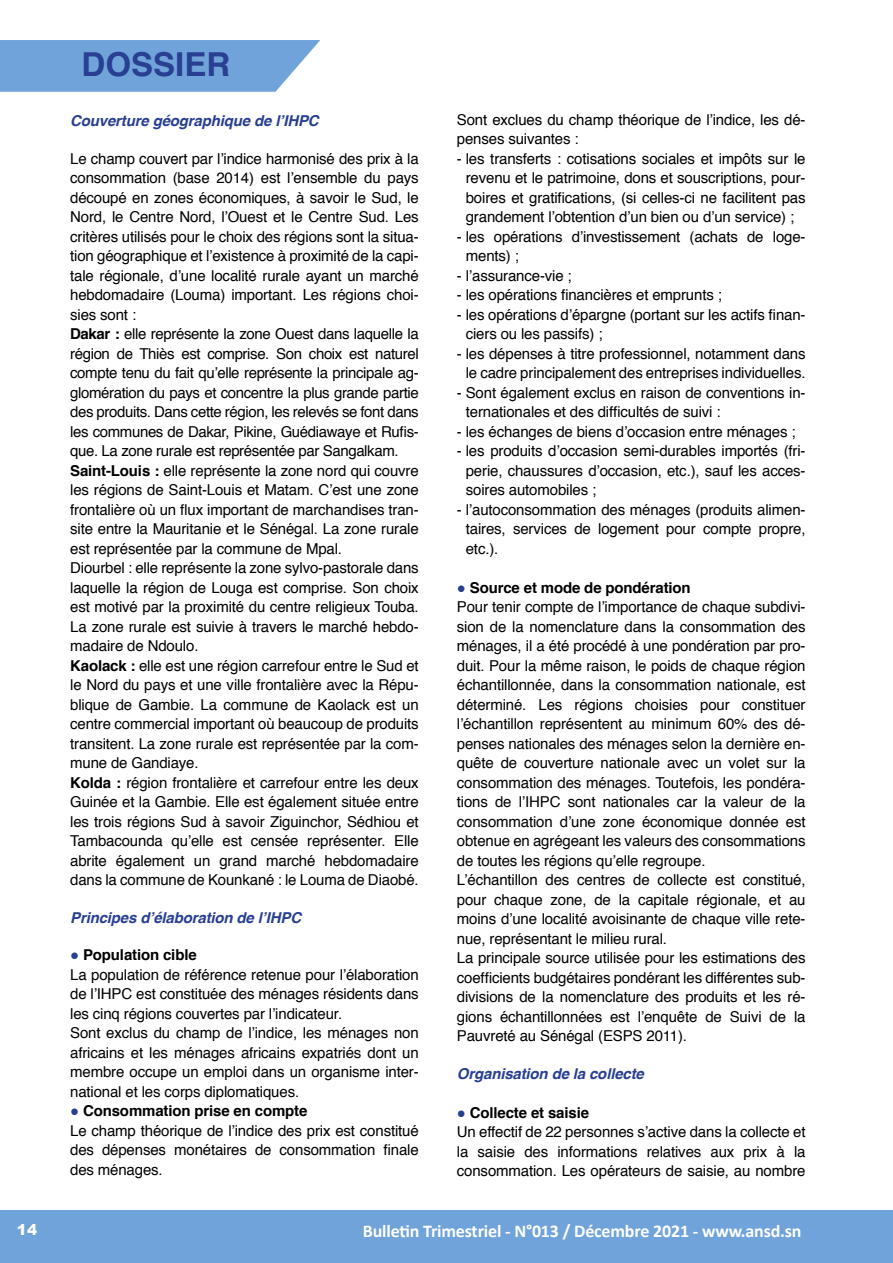
<style>
.page{position:relative;width:893px;height:1263px;background:#fff}
.page>*{position:absolute;margin:0;border:0;box-sizing:border-box;transform-origin:0 0}
.t1{font:700 33px "Helvetica";color:#283f92}
.t2{font:700 18px "Calibri";letter-spacing:-.01em;color:#fff}
.t3{font:15px/19.5px "Helvetica";letter-spacing:-.01em;color:#000}
.t4{font:italic 700 15px "Helvetica";letter-spacing:-.01em;color:#283f92}
.t5{font:900 15px "Arial";color:#fff}
.s1{font-weight:700}
.s2{color:#283f92}
</style>
<div class="page">
<div style="left:0;top:1210px;width:893px;height:53px;background:#70a3d9"></div>
<svg style="left:0;top:40px;width:320px;height:52px;background:#79a9db"></svg>
<h1 class="t1" style="left:82px;top:38px;width:150px">DOSSIER</h1>
<p class="t4" style="left:70px;top:108px;width:250px">Couverture géographique de l’IHPC</p>
<p class="t3" style="left:70px;top:149px;width:350px">Le champ couvert par l’indice harmonisé des prix à la consommation (base 2014) est l’ensemble du pays découpé en zones économiques, à savoir le Sud, le Nord, le Centre Nord, l’Ouest et le Centre Sud. Les critères utilisés pour le choix des régions sont la situa&shy;tion géographique et l’existence à proximité de la capi&shy;tale régionale, d’une localité rurale ayant un marché hebdomadaire (Louma) important. Les régions choi&shy;sies sont :<br><span class="s1">Dakar :</span> elle représente la zone Ouest dans laquelle la région de Thiès est comprise. Son choix est naturel compte tenu du fait qu’elle représente la principale ag&shy;glomération du pays et concentre la plus grande partie des produits. Dans cette région, les relevés se font dans les communes de Dakar, Pikine, Guédiawaye et Rufis&shy;que. La zone rurale est représentée par Sangalkam.<br><span class="s1">Saint-Louis :</span> elle représente la zone nord qui couvre les régions de Saint-Louis et Matam. C’est une zone frontalière où un flux important de marchandises tran&shy;site entre la Mauritanie et le Sénégal. La zone rurale est représentée par la commune de Mpal.<br>Diourbel : elle représente la zone sylvo-pastorale dans laquelle la région de Louga est comprise. Son choix est motivé par la proximité du centre religieux Touba.<br>La zone rurale est suivie à travers le marché hebdo&shy;madaire de Ndoulo.<br><span class="s1">Kaolack :</span> elle est une région carrefour entre le Sud et le Nord du pays et une ville frontalière avec la Répu&shy;blique de Gambie. La commune de Kaolack est un centre commercial important où beaucoup de produits transitent. La zone rurale est représentée par la com&shy;mune de Gandiaye.<br><span class="s1">Kolda :</span> région frontalière et carrefour entre les deux Guinée et la Gambie. Elle est également située entre les trois régions Sud à savoir Ziguinchor, Sédhiou et Tambacounda qu’elle est censée représenter. Elle abrite également un grand marché hebdomadaire dans la commune de Kounkané : le Louma de Diaobé.</p>
<p class="t4" style="left:70px;top:905px;width:233px">Principes d’élaboration de l’IHPC</p>
<p class="t3" style="left:70px;top:946px;width:350px"><span class="s2">●</span> <span class="s1">Population cible<br></span>La population de référence retenue pour l’élaboration de l’IHPC est constituée des ménages résidents dans les cinq régions couvertes par l’indicateur.<br>Sont exclus du champ de l’indice, les ménages non africains et les ménages africains expatriés dont un membre occupe un emploi dans un organisme inter&shy;national et les corps diplomatiques.</p>
<p class="t3" style="left:70px;top:1102px;width:350px"><span class="s2">●</span> <span class="s1">Consommation prise en compte<br></span>Le champ théorique de l’indice des prix est constitué des dépenses monétaires de consommation finale des ménages.</p>
<p class="t3" style="left:457px;top:110px;width:350px">Sont exclues du champ théorique de l’indice, les dé&shy;penses suivantes :</p>
<p class="t3" style="left:457px;top:149px;width:350px;text-align:center">- les transferts : cotisations sociales et impôts sur le revenu et le patrimoine, dons et souscriptions, pour&shy;boires et gratifications, (si celles-ci ne facilitent pas grandement l’obtention d’un bien ou d’un service) ;</p>
<p class="t3" style="left:466px;top:227px;width:341px;text-indent:-9px">- les opérations d’investissement (achats de loge&shy;ments) ;</p>
<p class="t3" style="left:457px;top:266px;width:116px">- l’assurance-vie ;</p>
<p class="t3" style="left:457px;top:286px;width:266px">- les opérations financières et emprunts ;</p>
<p class="t3" style="left:466px;top:305px;width:341px;text-indent:-9px">- les opérations d’épargne (portant sur les actifs finan&shy;ciers ou les passifs) ;</p>
<p class="t3" style="left:457px;top:344px;width:350px;text-align:center">- les dépenses à titre professionnel, notamment dans le cadre principalement des entreprises individuelles.</p>
<p class="t3" style="left:466px;top:383px;width:341px;text-indent:-9px">- Sont également exclus en raison de conventions in&shy;ternationales et des difficultés de suivi :</p>
<p class="t3" style="left:457px;top:422px;width:340px">- les échanges de biens d’occasion entre ménages ;</p>
<p class="t3" style="left:466px;top:442px;width:341px;text-align:justify;text-indent:-9px">- les produits d’occasion semi-durables importés (fri&shy;perie, chaussures d’occasion, etc.), sauf les acces&shy;soires automobiles ;</p>
<p class="t3" style="left:466px;top:500px;width:341px;text-align:justify;text-indent:-9px">- l’autoconsommation des ménages (produits alimen&shy;taires, services de logement pour compte propre, etc.).</p>
<p class="t3" style="left:457px;top:578px;width:350px"><span class="s2">●</span> <span class="s1">Source et mode de pondération<br></span>Pour tenir compte de l’importance de chaque subdivi&shy;sion de la nomenclature dans la consommation des ménages, il a été procédé à une pondération par pro&shy;duit. Pour la même raison, le poids de chaque région échantillonnée, dans la consommation nationale, est déterminé. Les régions choisies pour constituer l’échantillon représentent au minimum 60% des dé&shy;penses nationales des ménages selon la dernière en&shy;quête de couverture nationale avec un volet sur la consommation des ménages. Toutefois, les pondéra&shy;tions de l’IHPC sont nationales car la valeur de la consommation d’une zone économique donnée est obtenue en agrégeant les valeurs des consommations de toutes les régions qu’elle regroupe.<br>L’échantillon des centres de collecte est constitué, pour chaque zone, de la capitale régionale, et au moins d’une localité avoisinante de chaque ville rete&shy;nue, représentant le milieu rural.<br>La principale source utilisée pour les estimations des coefficients budgétaires pondérant les différentes sub&shy;divisions de la nomenclature des produits et les ré&shy;gions échantillonnées est l’enquête de Suivi de la Pauvreté au Sénégal (ESPS 2011).</p>
<p class="t4" style="left:457px;top:1061px;width:189px">Organisation de la collecte</p>
<p class="t3" style="left:457px;top:1103px;width:350px"><span class="s2">●</span> <span class="s1">Collecte et saisie<br></span>Un effectif de 22 personnes s’active dans la collecte et la saisie des informations relatives aux prix à la consommation. Les opérateurs de saisie, au nombre</p>
<p class="t5" style="left:17px;top:1222px;width:22px">14</p>
<p class="t2" style="left:363px;top:1220px;width:440px">Bulletin Trimestriel - N°013 / Décembre 2021 - www.ansd.sn</p>
</div>
